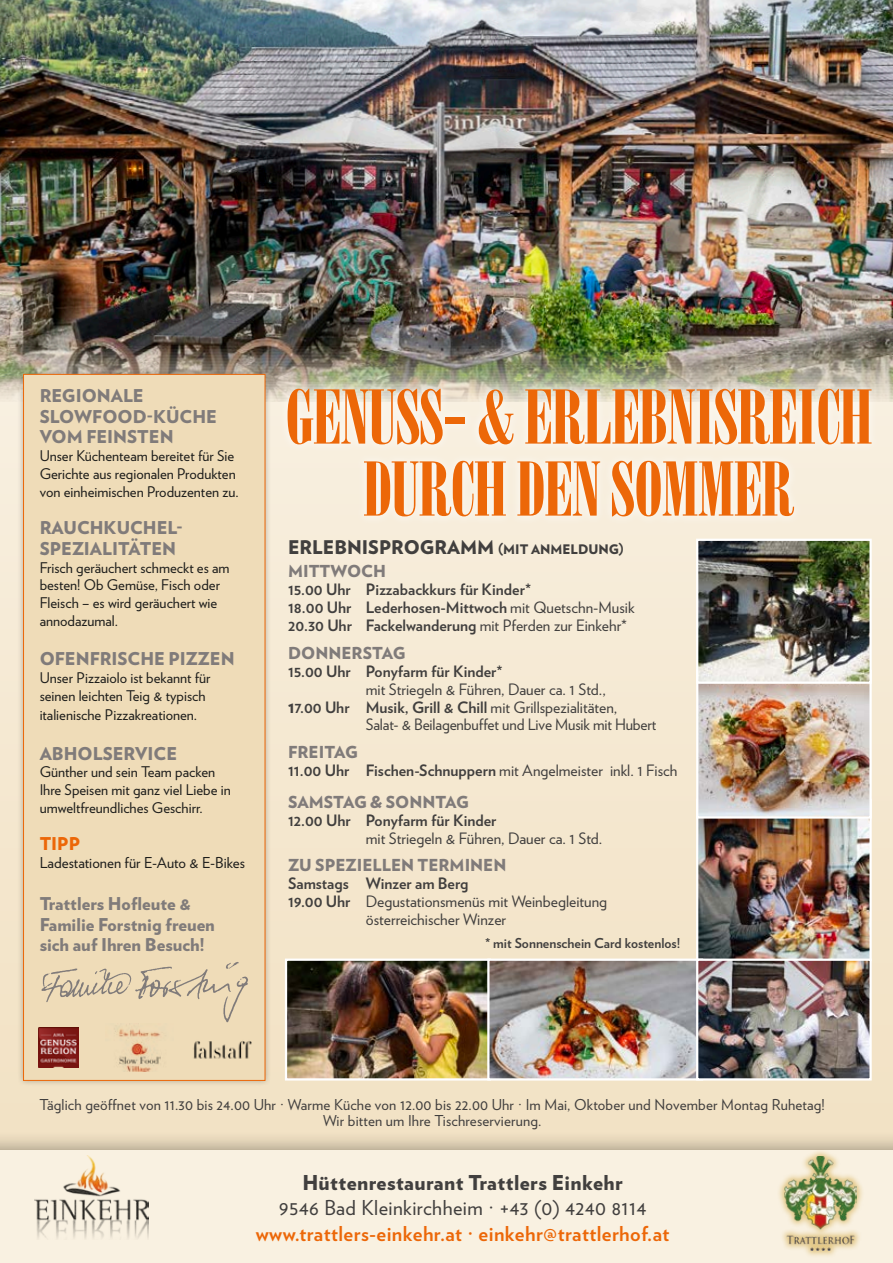
<style>
.page{position:relative;width:893px;height:1263px;background:#fff}
.page>*{position:absolute;margin:0;border:0;box-sizing:border-box;transform-origin:0 0}
.t1{font:75px/72px "Bodoni Std Poster Compressed";letter-spacing:-.02em;color:#ec6708;text-align:center}
.Absatzformat_3{font:700 20.55px "Verlag";letter-spacing:.02em;color:#ec6708}
.Absatzformat_3-2{font:20.55px "Verlag";letter-spacing:.02em;color:#413f3e}
.Absatzformat_3-3{font:900 20.55px "Verlag";letter-spacing:.02em;color:#413f3e}
.t2{font:900 18.75px "Verlag";color:#413f3e}
.t3{font:900 17.7px/20.7px "Verlag";color:#807b7a}
.t4{font:900 17.7px "Verlag";color:#ec6708}
.t5{font:900 16.5px "Verlag";color:#807b7a}
.t6{font:700 15.75px/17.9px "Verlag";color:#413f3e}
.t7{font:15.75px/17.9px "Verlag";color:#413f3e}
.Absatzformat_1{font:15px "Verlag";letter-spacing:.01em;color:#413f3e}
.t8{font:15px "Verlag";color:#1d1d1b}
.t9{font:14.7px/17.9px "Verlag";color:#1d1d1b}
.t10{font:700 13.65px "Verlag";color:#413f3e}
.s1{font-size:13.2px}
.s2{font-weight:400}
.s3{font-weight:900}
.s4{font-weight:700}
</style>
<div class="page">
<div style="left:0;top:1149px;width:893px;height:114px;background:#f9f1e1"></div>
<div style="left:0;top:0;width:893px;height:1151px;background:#1d1d1b;opacity:.5"></div>
<img style="left:0;top:0;width:893px;height:402px">
<img style="left:288px;top:961px;width:199px;height:116px">
<div style="left:285px;top:958px;width:206px;height:122px;border:2px solid #fff"></div>
<img style="left:699px;top:819px;width:170px;height:139px">
<div style="left:696px;top:799px;width:176px;height:162px;border:2px solid #fff"></div>
<img style="left:699px;top:684px;width:170px;height:132px">
<div style="left:696px;top:670px;width:176px;height:149px;border:2px solid #fff"></div>
<img style="left:699px;top:542px;width:170px;height:139px">
<div style="left:696px;top:539px;width:176px;height:145px;border:2px solid #fff"></div>
<img style="left:490px;top:961px;width:379px;height:116px">
<div style="left:487px;top:958px;width:216px;height:122px;border:2px solid #fff"></div>
<div style="left:696px;top:958px;width:176px;height:122px;border:2px solid #fff"></div>
<div style="left:17px;top:368px;width:254px;height:718px;background:#1d1d1b;opacity:.3"></div>
<div style="left:23px;top:374px;width:242px;height:706px;background:#efdcb8;border:1px solid #ec6708"></div>
<img style="left:41px;top:962px;width:207px;height:61px">
<img style="left:38px;top:1027px;width:40px;height:40px">
<img style="left:115px;top:1028px;width:46px;height:44px">
<img style="left:193px;top:1041px;width:59px;height:18px">
<div style="left:777px;top:1149px;width:87px;height:109px;background:#ce9e29;opacity:.5"></div>
<img style="left:784px;top:1157px;width:73px;height:93px">
<img style="left:34px;top:1155px;width:114px;height:84px">
<div style="left:278px;top:380px;width:602px;height:146px;background:#fff;opacity:.67"></div>
<p class="t3" style="left:40px;top:384px;width:179px">REGIONALE<br>SLOWFOOD-KÜCHE</p>
<p class="t3" style="left:40px;top:426px;width:136px">VOM FEINSTEN</p>
<p class="t9" style="left:40px;top:446px;width:200px">Unser Küchenteam bereitet für Sie<br>Gerichte aus regionalen Produkten von einheimischen Produzenten zu.</p>
<p class="t3" style="left:40px;top:516px;width:145px">RAUCHKUCHEL-<br>SPEZIALITÄTEN</p>
<p class="t9" style="left:40px;top:557px;width:191px">Frisch geräuchert schmeckt es am besten! Ob Gemüse, Fisch oder<br>Fleisch – es wird geräuchert wie annodazumal.</p>
<p class="t3" style="left:40px;top:648px;width:197px">OFENFRISCHE PIZZEN</p>
<p class="t9" style="left:40px;top:668px;width:172px">Unser Pizzaiolo ist bekannt für seinen leichten Teig &amp; typisch</p>
<p class="t9" style="left:40px;top:705px;width:159px">italienische Pizzakreationen.</p>
<p class="t3" style="left:40px;top:742px;width:139px">ABHOLSERVICE</p>
<p class="t9" style="left:40px;top:762px;width:193px">Günther und sein Team packen<br>Ihre Speisen mit ganz viel Liebe in umweltfreundliches Geschirr.</p>
<p class="t4" style="left:40px;top:829px;width:42px">TIPP</p>
<p class="t8" style="left:40px;top:852px;width:207px">Ladestationen für E-Auto &amp; E-Bikes</p>
<p class="t3" style="left:40px;top:892px;width:177px">Trattlers Hofleute &amp;<br>Familie Forstnig freuen sich auf Ihren Besuch!</p>
<p class="t1" style="left:285px;top:381px;width:589px">GENUSS- &amp; ERLEBNISREICH<br>DURCH DEN SOMMER</p>
<p class="t2" style="left:288px;top:531px;width:337px">ERLEBNISPROGRAMM <span class="s1">(MIT ANMELDUNG)</span></p>
<p class="t5" style="left:288px;top:558px;width:100px">MITTWOCH</p>
<p class="t6" style="left:288px;top:580px;width:348px">15.00 Uhr Pizzabackkurs für Kinder*<br>18.00 Uhr Lederhosen-Mittwoch <span class="s2">mit Quetschn-Musik</span></p>
<p class="t6" style="left:288px;top:615px;width:341px">20.30 Uhr Fackelwanderung <span class="s2">mit Pferden zur Einkehr*</span></p>
<p class="t5" style="left:288px;top:639px;width:119px">DONNERSTAG</p>
<p class="t6" style="left:288px;top:661px;width:216px">15.00 Uhr Ponyfarm für Kinder*</p>
<p class="t7" style="left:366px;top:679px;width:242px">mit Striegeln &amp; Führen, Dauer ca. 1 Std.,</p>
<p class="t6" style="left:288px;top:697px;width:331px"><span class="s3">1</span>7.00 Uhr Musik, Grill &amp; Chill <span class="s2">mit Grillspezialitäten,</span></p>
<p class="t7" style="left:366px;top:715px;width:292px">Salat- &amp; Beilagenbuffet und Live Musik mit Hubert</p>
<p class="t5" style="left:288px;top:739px;width:71px">FREITAG</p>
<p class="t6" style="left:288px;top:761px;width:391px">11.00 Uhr Fischen-Schnuppern <span class="s2">mit Angelmeister inkl. 1 Fisch</span></p>
<p class="t5" style="left:288px;top:788px;width:182px">SAMSTAG &amp; SONNTAG</p>
<p class="t7" style="left:366px;top:810px;width:238px;text-indent:-78px"><span class="s4">12.00 Uhr Ponyfarm für Kinder<br></span>mit Striegeln &amp; Führen, Dauer ca. 1 Std.</p>
<p class="t5" style="left:288px;top:852px;width:220px">ZU SPEZIELLEN TERMINEN</p>
<p class="t6" style="left:288px;top:874px;width:182px">Samstags Winzer am Berg</p>
<p class="t7" style="left:288px;top:892px;width:321px"><span class="s4">19.00 Uhr</span> Degustationsmenüs mit Weinbegleitung</p>
<p class="t7" style="left:366px;top:910px;width:142px">österreichischer Winzer</p>
<p class="t10" style="left:485px;top:933px;width:197px">* mit Sonnenschein Card kostenlos!</p>
<p class="Absatzformat_1" style="left:40px;top:1093px;width:787px">Täglich geöffnet von 11.30 bis 24.00 Uhr · Warme Küche von 12.00 bis 22.00 Uhr · Im Mai, Oktober und November Montag Ruhetag!</p>
<p class="Absatzformat_1" style="left:323px;top:1110px;width:220px">Wir bitten um Ihre Tischreservierung.</p>
<p class="Absatzformat_3-3" style="left:302px;top:1166px;width:322px">Hüttenrestaurant Trattlers Einkehr</p>
<p class="Absatzformat_3-2" style="left:279px;top:1192px;width:369px">9546 Bad Kleinkirchheim · +43 (0) 4240 8114</p>
<p class="Absatzformat_3" style="left:256px;top:1217px;width:415px">www.trattlers-einkehr.at · einkehr@trattlerhof.at</p>
</div>
